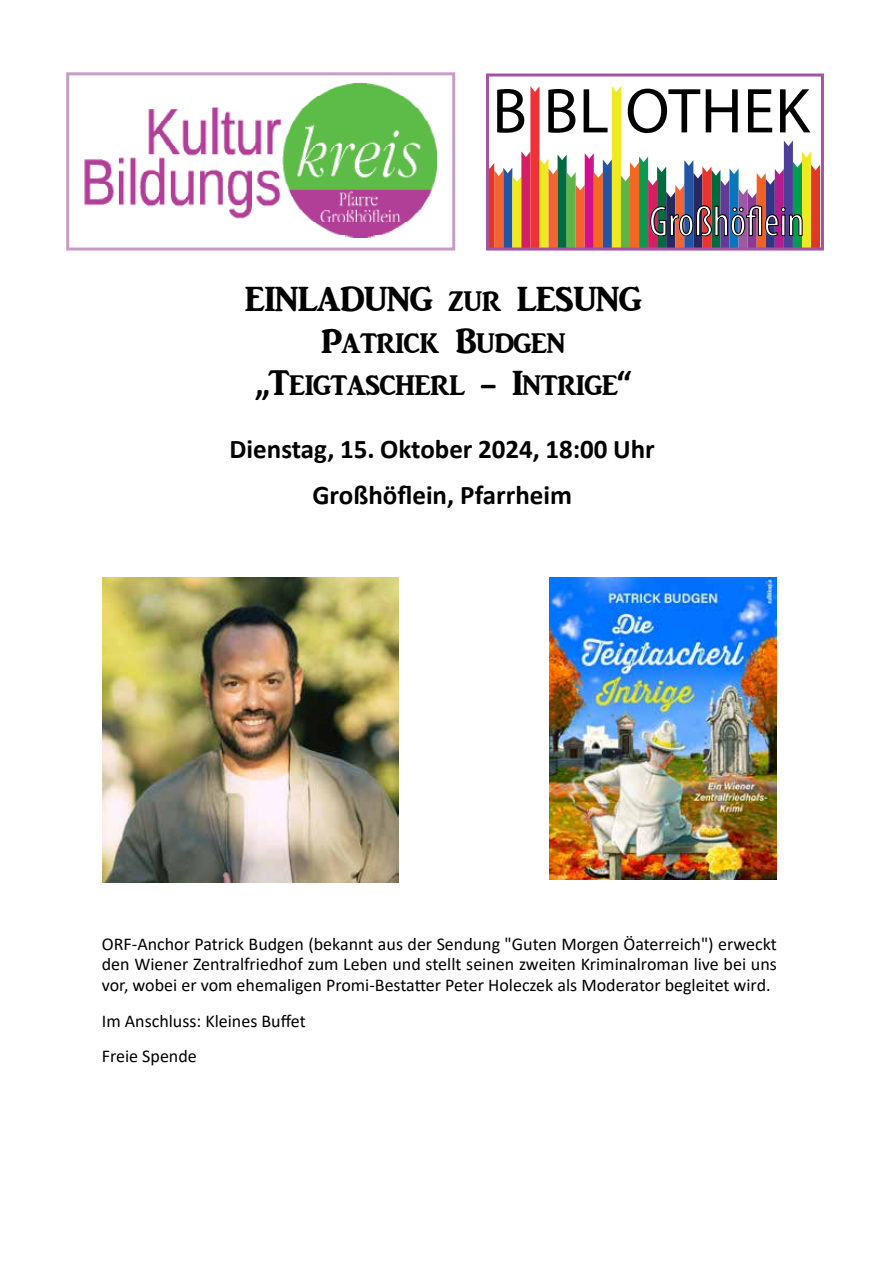
<style>
.page{position:relative;width:893px;height:1263px;background:#fff}
.page>*{position:absolute;margin:0;border:0;box-sizing:border-box;transform-origin:0 0}
.t1{font:63.9px "Myriad Pro";letter-spacing:.01em;color:#000}
.t2{font:condensed 42.6px "Myriad Pro";color:#fff}
.t3{font:36px/42px "ARJULIAN";letter-spacing:-.02em;color:#000;text-align:center}
.t4{font:700 27px/46px "Calibri";color:#000;text-align:center}
.t5{font:18px/20.7px "Calibri";color:#000;text-align:justify}
</style>
<div class="page">
<img style="left:84px;top:84px;width:352px;height:153px">
<div style="left:66px;top:72px;width:389px;height:178px;border:3px solid #c69dc9"></div>
<svg style="left:490px;top:86px;width:330px;height:160px"></svg>
<div style="left:486px;top:74px;width:338px;height:176px;border:3px solid #a154a1"></div>
<img style="left:103px;top:578px;width:295px;height:304px">
<img style="left:549px;top:578px;width:228px;height:301px">
<h1 class="t1" style="left:492px;top:72px;width:319px">B BL OTHEK</h1>
<h2 class="t2" style="left:649px;top:196px;width:157px">Großhöflein</h2>
<h3 class="t3" style="left:245px;top:278px;width:399px">EINLADUNG zur LESUNG<br>Patrick Budgen „Teigtascherl - Intrige“</h3>
<h3 class="t4" style="left:230px;top:426px;width:427px">Dienstag, 15. Oktober 2024, 18:00 Uhr<br>Großhöflein, Pfarrheim</h3>
<p class="t5" style="left:102px;top:933px;width:676px">ORF-Anchor Patrick Budgen (bekannt aus der Sendung "Guten Morgen Öaterreich") erweckt den Wiener Zentralfriedhof zum Leben und stellt seinen zweiten Kriminalroman live bei uns vor, wobei er vom ehemaligen Promi-Bestatter Peter Holeczek als Moderator begleitet wird.</p>
<p class="t5" style="left:102px;top:1002px;width:205px;line-height:35.7px">Im Anschluss: Kleines Buffet<br>Freie Spende</p>
</div>
